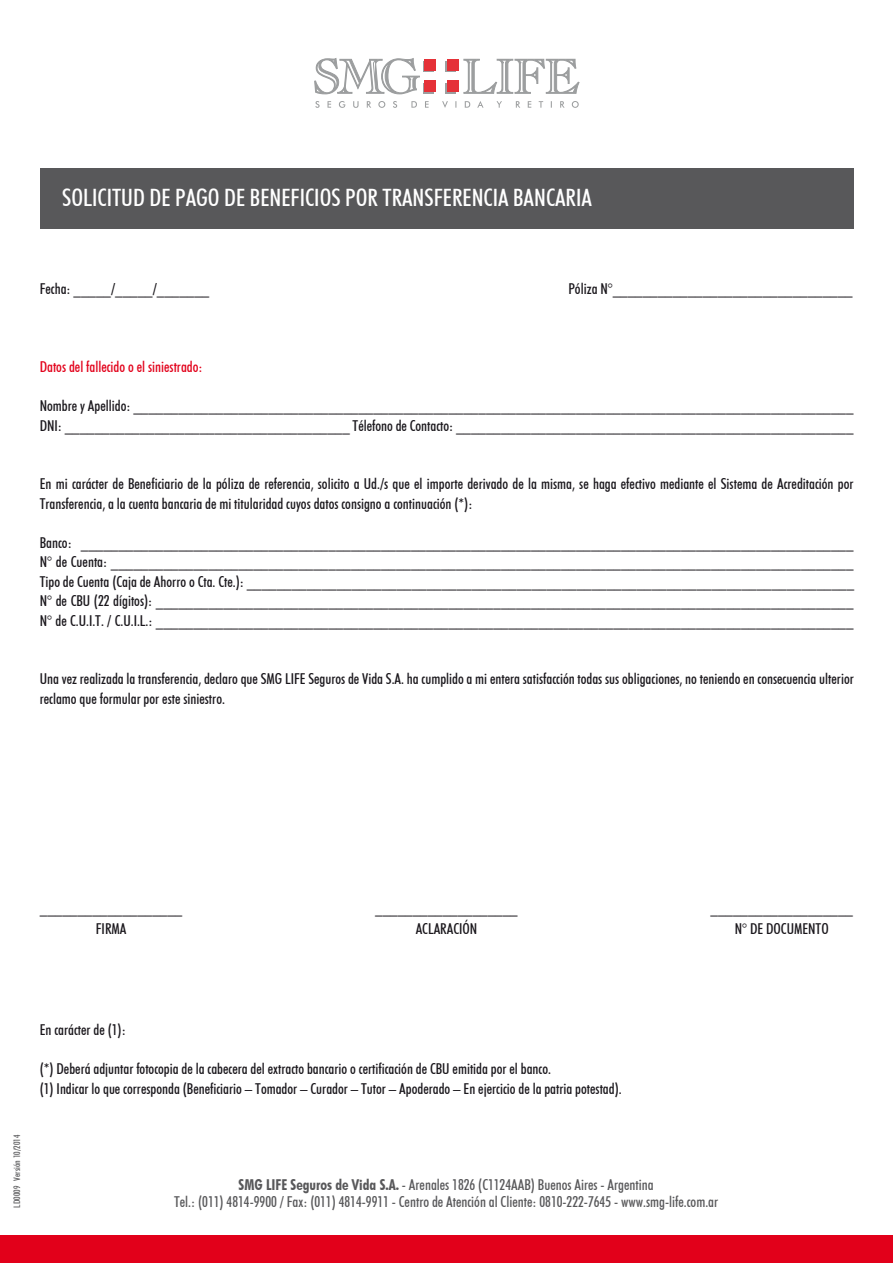
<style>
.page{position:relative;width:893px;height:1263px;background:#fff}
.page>*{position:absolute;margin:0;border:0;box-sizing:border-box;transform-origin:0 0}
.t1{font:500 condensed 24px "Futura BT";color:#fff}
.t2{font:500 condensed 15px/19.5px "Futura BT";color:#1a171c}
.t3{font:500 condensed 15px/17.2px "Futura BT";color:#58585a;text-align:center}
.t4{font:500 condensed 15px "Futura BT";color:#e2001a}
.t5{font:500 condensed 9px "Futura BT";color:#58585a}
.s1{font-weight:700}
</style>
<div class="page">
<div style="left:40px;top:168px;width:813px;height:61px;background:#58585a"></div>
<div style="left:0;top:1235px;width:893px;height:28px;background:#e2001a"></div>
<svg style="left:314px;top:58px;width:106px;height:36px"></svg>
<div style="left:423px;top:61px;width:10px;height:11px;background:#e53138"></div>
<div style="left:425px;top:59px;width:11px;height:12px;background:#e53138"></div>
<div style="left:423px;top:83px;width:10px;height:10px;background:#e53138"></div>
<div style="left:425px;top:81px;width:11px;height:11px;background:#e53138"></div>
<div style="left:445px;top:83px;width:11px;height:10px;background:#9c9e9f"></div>
<div style="left:447px;top:81px;width:12px;height:11px;background:#e53138"></div>
<div style="left:445px;top:61px;width:11px;height:11px;background:#9c9e9f"></div>
<div style="left:447px;top:59px;width:12px;height:12px;background:#e53138"></div>
<svg style="left:464px;top:59px;width:115px;height:35px"></svg>
<svg style="left:315px;top:101px;width:264px;height:7px"></svg>
<h1 class="t1" style="left:62px;top:183px;width:531px">SOLICITUD DE PAGO DE BENEFICIOS POR TRANSFERENCIA BANCARIA</h1>
<p class="t2" style="left:40px;top:279px;width:171px">Fecha: _____/_____/_______</p>
<p class="t2" style="left:568px;top:279px;width:286px">Póliza N°________________________________</p>
<p class="t4" style="left:40px;top:358px;width:164px">Datos del fallecido o el siniestrado:</p>
<p class="t2" style="left:40px;top:396px;width:815px">Nombre y Apellido: ________________________________________________________________________________________________<br>DNI: ______________________________________ Télefono de Contacto: _____________________________________________________</p>
<p class="t2" style="left:40px;top:474px;width:815px">En mi carácter de Beneficiario de la póliza de referencia, solicito a Ud./s que el importe derivado de la misma, se haga efectivo mediante el Sistema de Acreditación por<br>Transferencia, a la cuenta bancaria de mi titularidad cuyos datos consigno a continuación (*):</p>
<p class="t2" style="left:40px;top:533px;width:816px;text-align:justify">Banco: _______________________________________________________________________________________________________ N° de Cuenta: ___________________________________________________________________________________________________ Tipo de Cuenta (Caja de Ahorro o Cta. Cte.): _________________________________________________________________________________ N° de CBU (22 dígitos): _____________________________________________________________________________________________ N° de C.U.I.T. / C.U.I.L.: _____________________________________________________________________________________________</p>
<p class="t2" style="left:40px;top:669px;width:816px">Una vez realizada la transferencia, declaro que SMG LIFE Seguros de Vida S.A. ha cumplido a mi entera satisfacción todas sus obligaciones, no teniendo en consecuencia ulterior reclamo que formular por este siniestro.</p>
<p class="t2" style="left:40px;top:898px;width:144px">___________________</p>
<p class="t2" style="left:96px;top:918px;width:32px">FIRMA</p>
<p class="t2" style="left:375px;top:898px;width:144px">___________________</p>
<p class="t2" style="left:416px;top:918px;width:63px">ACLARACIÓN</p>
<p class="t2" style="left:710px;top:898px;width:144px">___________________</p>
<p class="t2" style="left:735px;top:918px;width:95px">N° DE DOCUMENTO</p>
<p class="t5" style="left:12px;top:1207px;width:74px;rotate:-90deg">LD0009 Versión 10/2014</p>
<p class="t2" style="left:40px;top:1020px;width:87px">En carácter de (1):</p>
<p class="t2" style="left:40px;top:1059px;width:583px">(*) Deberá adjuntar fotocopia de la cabecera del extracto bancario o certificación de CBU emitida por el banco.<br>(1) Indicar lo que corresponda (Beneficiario – Tomador – Curador – Tutor – Apoderado – En ejercicio de la patria potestad).</p>
<p class="t3" style="left:174px;top:1176px;width:545px"><span class="s1">SMG LIFE Seguros de Vida S.A.</span> - Arenales 1826 (C1124AAB) Buenos Aires - Argentina<br>Tel.: (011) 4814-9900 / Fax: (011) 4814-9911 - Centro de Atención al Cliente: 0810-222-7645 - www.smg-life.com.ar</p>
</div>
